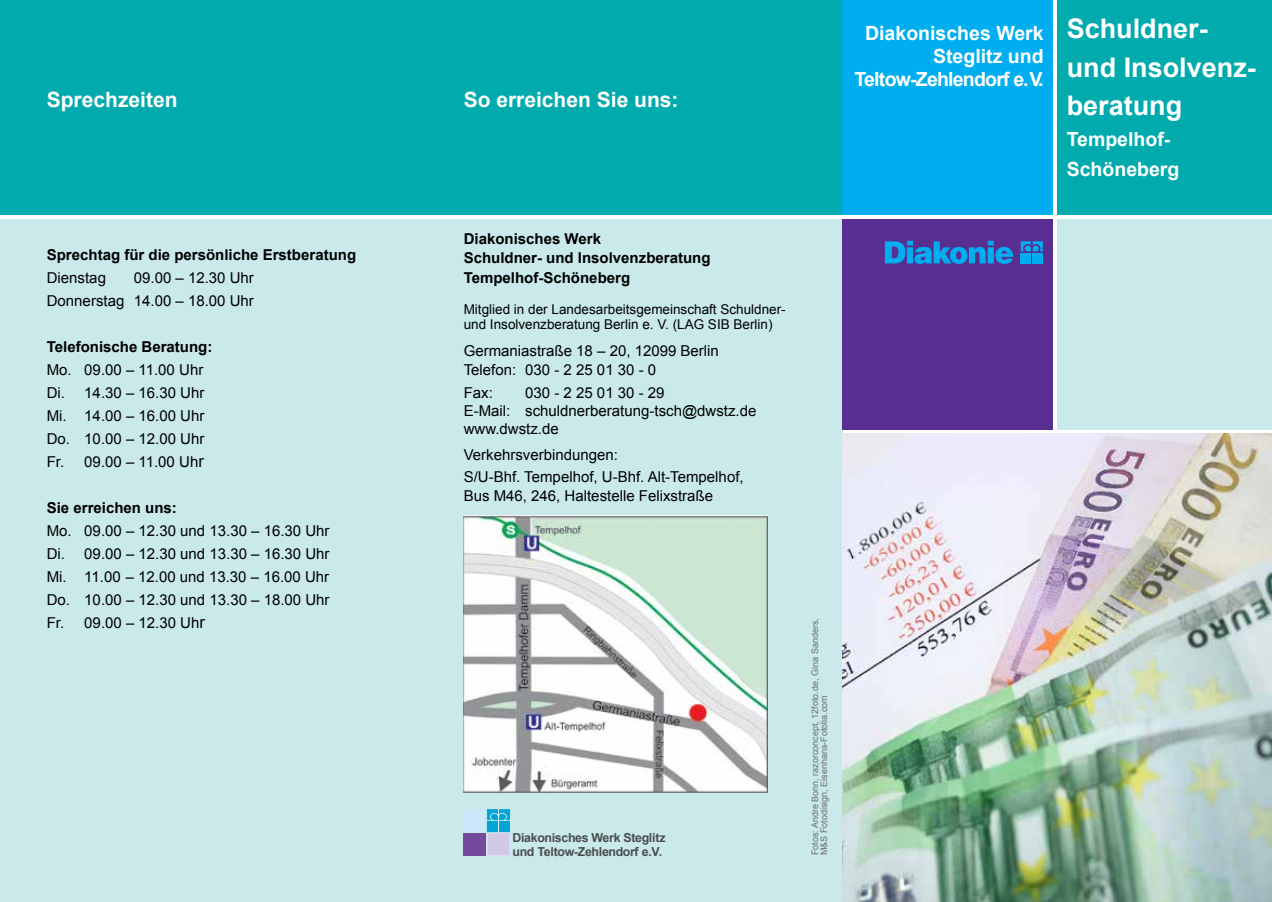
<style>
.page{position:relative;width:1272px;height:902px;background:#fff}
.page>*{position:absolute;margin:0;border:0;box-sizing:border-box;transform-origin:0 0}
.t1{font:700 27px/38.2px "Arial";color:#fff}
.t2{font:700 21px "Arial";color:#fff}
.t3{font:700 19.5px/23px "Arial";color:#fff;text-align:right}
.t4{font:15px/23px "Arial";color:#000}
.t5{font:700 15px/19.5px "Arial";color:#000}
.t6{font:13.5px/15.3px "Arial";color:#000}
.t7{font:700 12.3px/13.6px "Arial";letter-spacing:-.03em;color:#4a4d4e}
.t8{font:9px/9px "Arial";color:#6d6e71}
.s1{font-size:16.5px}
</style>
<div class="page">
<div style="left:0;top:219px;width:842px;height:682px;background:#c9e9ea"></div>
<img style="left:842px;top:434px;width:429px;height:467px">
<div style="left:0;top:0;width:842px;height:215px;background:#00aaad"></div>
<div style="left:842px;top:219px;width:210px;height:210px;background:#582e91"></div>
<div style="left:842px;top:0;width:210px;height:215px;background:#00aeef"></div>
<div style="left:1057px;top:219px;width:214px;height:210px;background:#c9e9ea"></div>
<div style="left:1057px;top:0;width:214px;height:215px;background:#00aaad"></div>
<svg style="left:1020px;top:241px;width:22px;height:10px"></svg>
<div style="left:1020px;top:253px;width:10px;height:10px;background:#00aeef"></div>
<div style="left:1032px;top:253px;width:10px;height:10px;background:#00aeef"></div>
<svg style="left:884px;top:241px;width:129px;height:23px"></svg>
<svg style="left:489px;top:819px;width:18px;height:10px"></svg>
<div style="left:487px;top:809px;width:22px;height:22px;border:1px solid #fff"></div>
<svg style="left:487px;top:809px;width:22px;height:10px"></svg>
<div style="left:487px;top:821px;width:10px;height:10px;background:#00a5d6"></div>
<div style="left:499px;top:821px;width:10px;height:10px;background:#00a5d6"></div>
<div style="left:487px;top:833px;width:22px;height:22px;background:#d0c8e4"></div>
<div style="left:487px;top:833px;width:22px;height:22px;border:1px solid #e2ddeb"></div>
<div style="left:463px;top:809px;width:23px;height:22px;background:#cce7f9"></div>
<div style="left:464px;top:833px;width:22px;height:22px;background:#75499c"></div>
<img style="left:463px;top:515px;width:304px;height:277px">
<h2 class="t2" style="left:47px;top:86px;width:132px">Sprechzeiten</h2>
<p class="t5" style="left:47px;top:246px;width:311px">Sprechtag für die persönliche Erstberatung</p>
<p class="t4" style="left:47px;top:267px;width:61px">Dienstag</p>
<p class="t4" style="left:47px;top:267px;width:209px;text-align:right">09.00 – 12.30 Uhr<br>Donnerstag 14.00 – 18.00 Uhr</p>
<p class="t5" style="left:47px;top:338px;width:167px">Telefonische Beratung:</p>
<p class="t4" style="left:47px;top:358px;width:159px;text-align:justify">Mo. 09.00 – 11.00 Uhr Di. 14.30 – 16.30 Uhr Mi. 14.00 – 16.00 Uhr Do. 10.00 – 12.00 Uhr Fr. 09.00 – 11.00 Uh<span class="s1">r</span></p>
<p class="t5" style="left:47px;top:498px;width:132px">Sie erreichen uns:</p>
<p class="t4" style="left:47px;top:519px;width:284px;text-align:justify">Mo. 09.00 – 12.30 und 13.30 – 16.30 Uhr Di. 09.00 – 12.30 und 13.30 – 16.30 Uhr Mi. 11.00 – 12.00 und 13.30 – 16.00 Uhr Do. 10.00 – 12.30 und 13.30 – 18.00 Uhr Fr. 09.00 – 12.30 Uh<span class="s1">r</span></p>
<h2 class="t2" style="left:463px;top:86px;width:216px">So erreichen Sie uns:</h2>
<p class="t5" style="left:463px;top:229px;width:248px">Diakonisches Werk<br>Schuldner- und Insolvenzberatung<br>Tempelhof-Schöneberg</p>
<p class="t6" style="left:463px;top:302px;width:323px">Mitglied in der Landesarbeitsgemeinschaft Schuldner&shy;und Insolvenzberatung Berlin e. V. (LAG SIB Berlin)</p>
<p class="t4" style="left:463px;top:342px;width:257px;line-height:18.9px">Germaniastraße 18 – 20, 12099 Berlin<br>Telefon: 030 - 2 25 01 30 - 0</p>
<p class="t4" style="left:463px;top:381px;width:31px">Fax:</p>
<p class="t4" style="left:463px;top:384px;width:294px;line-height:18px;text-indent:62px">030 - 2 25 01 30 - 29<br>E-Mail: schuldnerberatung-tsch@dwstz.de www.dwstz.de</p>
<p class="t4" style="left:463px;top:443px;width:281px">Verkehrsverbindungen:<br>S/U-Bhf. Tempelhof, U-Bhf. Alt-Tempelhof,</p>
<p class="t4" style="left:463px;top:484px;width:251px">Bus M46, 246, Haltestelle Felixstraße</p>
<h3 class="t3" style="left:854px;top:22px;width:191px">Diakonisches Werk<br>Steglitz und<br>Teltow-Zehlendorf e.V.</h3>
<h1 class="t1" style="left:1066px;top:10px;width:190px">Schuldner&shy;und Insolvenz&shy;beratung</h1>
<h3 class="t3" style="left:1066px;top:124px;width:114px;line-height:30.6px;text-align:left">Tempelhof-<br>Schöneberg</h3>
<p class="t7" style="left:512px;top:831px;width:155px">Diakonisches Werk Steglitz und Teltow-Zehlendorf e.V.</p>
<p class="t8" style="left:810px;top:855px;width:238px;rotate:-90deg">Fotos: Andre Bonn, razorconcept, 12foto.de, Gina Sanders,<br>M&amp;S Fotodisign, Eisenhans-Fotolia.com</p>
</div>
